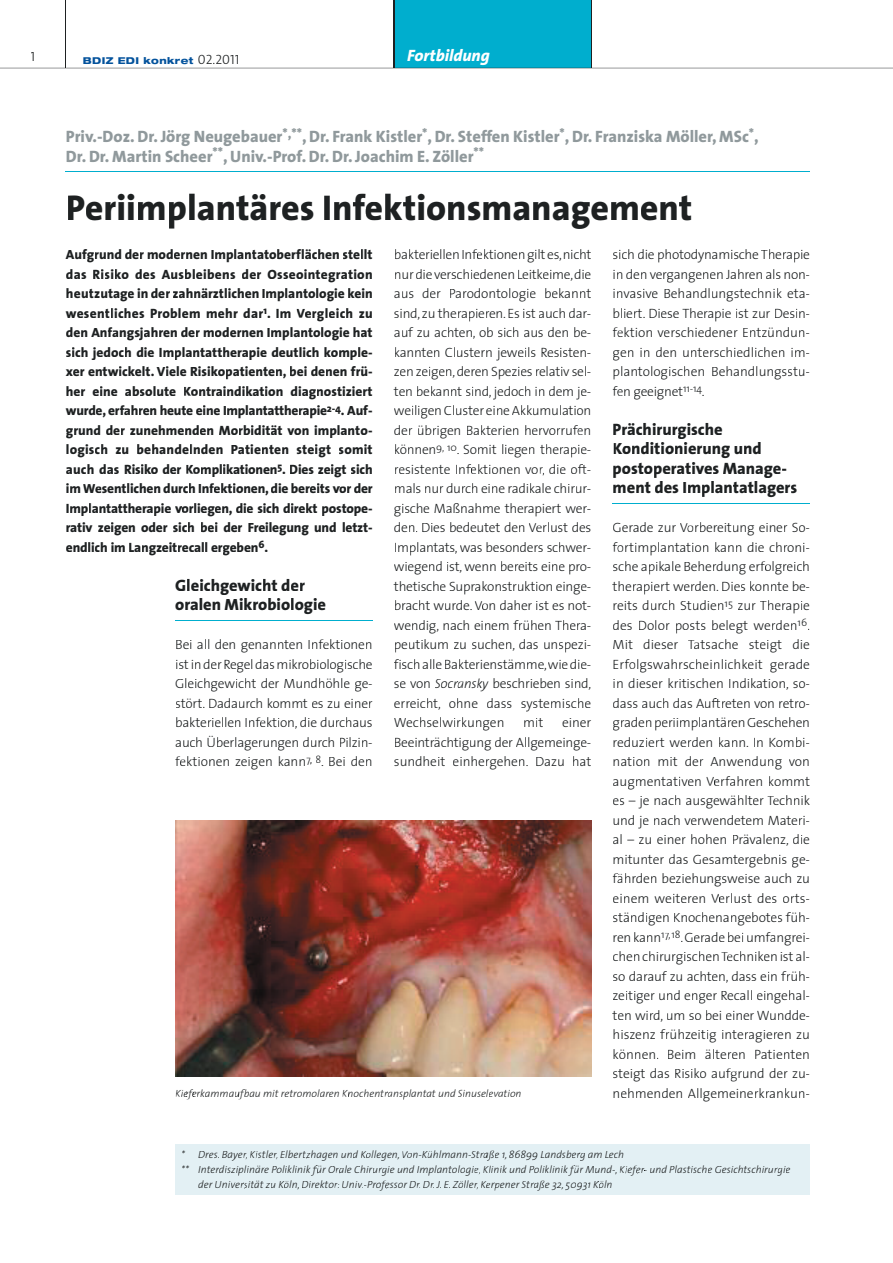
<style>
.page{position:relative;width:893px;height:1263px;background:#fff}
.page>*{position:absolute;margin:0;border:0;box-sizing:border-box;transform-origin:0 0}
.t1{font:800 36px "The Sans";color:#1e2122}
.t2{font:800 16.5px/19.5px "The Sans";color:#90999c}
.t3{font:800 16.5px/19.5px "The Sans";color:#1e2122}
.t4{font:italic 800 16.5px "The Sans";color:#fff}
.t5{font:300 13.5px/19.5px "The Sans";letter-spacing:-.005em;color:#1e2122;text-align:justify}
.t6{font:800 13.5px/19.5px "The Sans";letter-spacing:-.01em;color:#1e2122;text-align:justify}
.t7{font:13.5px "The Sans Light Caps";color:#1e2122}
.t8{font:italic 300 10.5px "The Sans";color:#1e2122}
.t9{font:800 expanded 9.45px "Helvetica Neue";letter-spacing:.045em;color:#03529c}
.s1{font-family:"The Sans Light Caps";font-weight:400;font-stretch:normal;font-size:13.5px;color:#1e2122}
.s2{font-style:italic}
</style>
<div class="page">
<div style="left:175px;top:1144px;width:635px;height:51px;background:#e3f0f4"></div>
<div style="left:394px;top:0;width:197px;height:68px;background:#00aece"></div>
<hr style="left:394px;top:0;width:1px;height:68px;background:#1e2122">
<hr style="left:591px;top:0;width:1px;height:68px;background:#1e2122">
<hr style="left:66px;top:0;width:1px;height:68px;background:#1e2122">
<svg style="left:0;top:68px;width:893px;height:1px"></svg>
<hr style="left:66px;top:171px;width:744px;height:1px;background:#00aece">
<hr style="left:175px;top:620px;width:198px;height:1px;background:#00aece">
<hr style="left:613px;top:503px;width:197px;height:1px;background:#00aece">
<img style="left:175px;top:821px;width:416px;height:255px">
<svg style="left:244px;top:1154px;width:176px;height:35px"></svg>
<svg style="left:433px;top:1155px;width:212px;height:34px"></svg>
<p class="t7" style="left:31px;top:45px;width:6px">1</p>
<p class="t9" style="left:83px;top:55px;width:158px">BDIZ EDI konkret <span class="s1">02.2011</span></p>
<p class="t4" style="left:407px;top:42px;width:84px">Fortbildung</p>
<p class="t2" style="left:66px;top:126px;width:694px">Priv.-Doz. Dr. Jörg Neugebauer<sup>*,**</sup>, Dr. Frank Kistler<sup>*</sup>, Dr. Steffen Kistler<sup>*</sup>, Dr. Franziska Möller, MSc<sup>*</sup>,<br>Dr. Dr. Martin Scheer<sup>**</sup>, Univ.-Prof. Dr. Dr. Joachim E. Zöller<sup>**</sup></p>
<h1 class="t1" style="left:66px;top:178px;width:628px">Periimplantäres Infektionsmanagement</h1>
<p class="t6" style="left:66px;top:245px;width:308px">Aufgrund der modernen Implantatoberflächen stellt das Risiko des Ausbleibens der Osseointegration heutzutage in der zahnärztlichen Implantologie kein wesentliches Problem mehr dar<sup>1</sup>. Im Vergleich zu den Anfangsjahren der modernen Implantologie hat sich jedoch die Implantattherapie deutlich komple&shy;xer entwickelt. Viele Risikopatienten, bei denen frü&shy;her eine absolute Kontraindikation diagnostiziert wurde, erfahren heute eine Implantattherapie<sup>2-4</sup>. Auf&shy;grund der zunehmenden Morbidität von implanto&shy;logisch zu behandelnden Patienten steigt somit auch das Risiko der Komplikationen<sup>5</sup>. Dies zeigt sich im Wesentlichen durch Infektionen,die bereits vor der Implantattherapie vorliegen, die sich direkt postope&shy;rativ zeigen oder sich bei der Freilegung und letzt&shy;endlich im Langzeitrecall ergeben<sup>6</sup>.</p>
<p class="t3" style="left:175px;top:575px;width:152px">Gleichgewicht der oralen Mikrobiologie</p>
<p class="t5" style="left:175px;top:634px;width:199px">Bei all den genannten Infektionen istinderRegeldasmikrobiologische Gleichgewicht der Mundhöhle ge&shy;stört. Dadaurch kommt es zu einer bakteriellen Infektion, die durchaus auch Überlagerungen durch Pilzin&shy;fektionen zeigen kann<sup>7,</sup> <sup>8</sup>. Bei den</p>
<p class="t5" style="left:394px;top:244px;width:199px">bakteriellenInfektionengilt es,nicht nurdieverschiedenenLeitkeime,die aus der Parodontologie bekannt sind, zu therapieren.Es ist auch dar&shy;auf zu achten, ob sich aus den be&shy;kannten Clustern jeweils Resisten&shy;zen zeigen,deren Spezies relativ sel&shy;ten bekannt sind, jedoch in dem je&shy;weiligen Cluster eine Akkumulation der übrigen Bakterien hervorrufen können<sup>9,</sup> <sup>10</sup>. Somit liegen therapie&shy;resistente Infektionen vor, die oft&shy;mals nur durch eine radikale chirur&shy;gische Maßnahme therapiert wer&shy;den. Dies bedeutet den Verlust des Implantats, was besonders schwer&shy;wiegend ist, wenn bereits eine pro&shy;thetische Suprakonstruktion einge&shy;bracht wurde. Von daher ist es not&shy;wendig, nach einem frühen Thera&shy;peutikum zu suchen, das unspezi&shy;fischalleBakterienstämme,wiedie&shy;se von <span class="s2">Socransky</span> beschrieben sind, erreicht, ohne dass systemische Wechselwirkungen</p>
<p class="t5" style="left:394px;top:712px;width:199px;text-indent:168px">einer Beeinträchtigung der Allgemeinge&shy;sundheit einhergehen. Dazu hat</p>
<p class="t5" style="left:523px;top:712px;width:22px">mit</p>
<p class="t5" style="left:613px;top:244px;width:199px">sich die photodynamische Therapie in den vergangenen Jahren als non&shy;invasive Behandlungstechnik eta&shy;bliert. Diese Therapie ist zur Desin&shy;fektion verschiedener Entzündun&shy;gen in den unterschiedlichen im&shy;plantologischen Behandlungsstu&shy;fen geeignet<sup>11-14</sup>.</p>
<p class="t3" style="left:613px;top:419px;width:186px">Prächirurgische<br>Konditionierung und postoperatives Manage&shy;ment des Implantatlagers</p>
<p class="t5" style="left:613px;top:517px;width:199px">Gerade zur Vorbereitung einer So&shy;fortimplantation kann die chroni&shy;sche apikale Beherdung erfolgreich therapiert werden. Dies konnte be&shy;reits durch Studien<sup>15</sup> zur Therapie des Dolor posts belegt werden<sup>16</sup>.<br>Mit dieser Tatsache steigt die Erfolgswahrscheinlichkeit gerade in dieser kritischen Indikation, so&shy;dass auch das Auftreten von retro&shy;gradenperiimplantärenGeschehen reduziert werden kann. In Kombi&shy;nation mit der Anwendung von augmentativen Verfahren kommt es – je nach ausgewählter Technik und je nach verwendetem Materi&shy;al – zu einer hohen Prävalenz, die mitunter das Gesamtergebnis ge&shy;fährden beziehungsweise auch zu einem weiteren Verlust des orts&shy;ständigen Knochenangebotes füh&shy;renkann<sup>17,18</sup>.Geradebeiumfangrei&shy;chenchirurgischenTechnikenist al&shy;so darauf zu achten, dass ein früh&shy;zeitiger und enger Recall eingehal&shy;ten wird, um so bei einer Wundde&shy;hiszenz frühzeitig interagieren zu können. Beim älteren Patienten steigt das Risiko aufgrund der zu-</p>
<p class="t8" style="left:175px;top:1084px;width:348px">Kieferkammaufbau mit retromolaren Knochentransplantat und Sinuselevation</p>
<p class="t5" style="left:613px;top:1083px;width:199px">nehmenden Allgemeinerkrankun-</p>
<p class="t8" style="left:181px;top:1146px;width:444px">* Dres. Bayer, Kistler, Elbertzhagen und Kollegen,Von-Kühlmann-Straße 1, 86899 Landsberg am Lech</p>
<p class="t8" style="left:181px;top:1161px;width:611px">** Interdisziplinäre Poliklinik für Orale Chirurgie und Implantologie, Klinik und Poliklinik für Mund-, Kiefer- und Plastische Gesichtschirurgie</p>
<p class="t8" style="left:198px;top:1176px;width:416px">der Universität zu Köln, Direktor:Univ.-Professor Dr. Dr. J. E. Zöller, Kerpener Straße 32, 50931 Köln</p>
</div>
